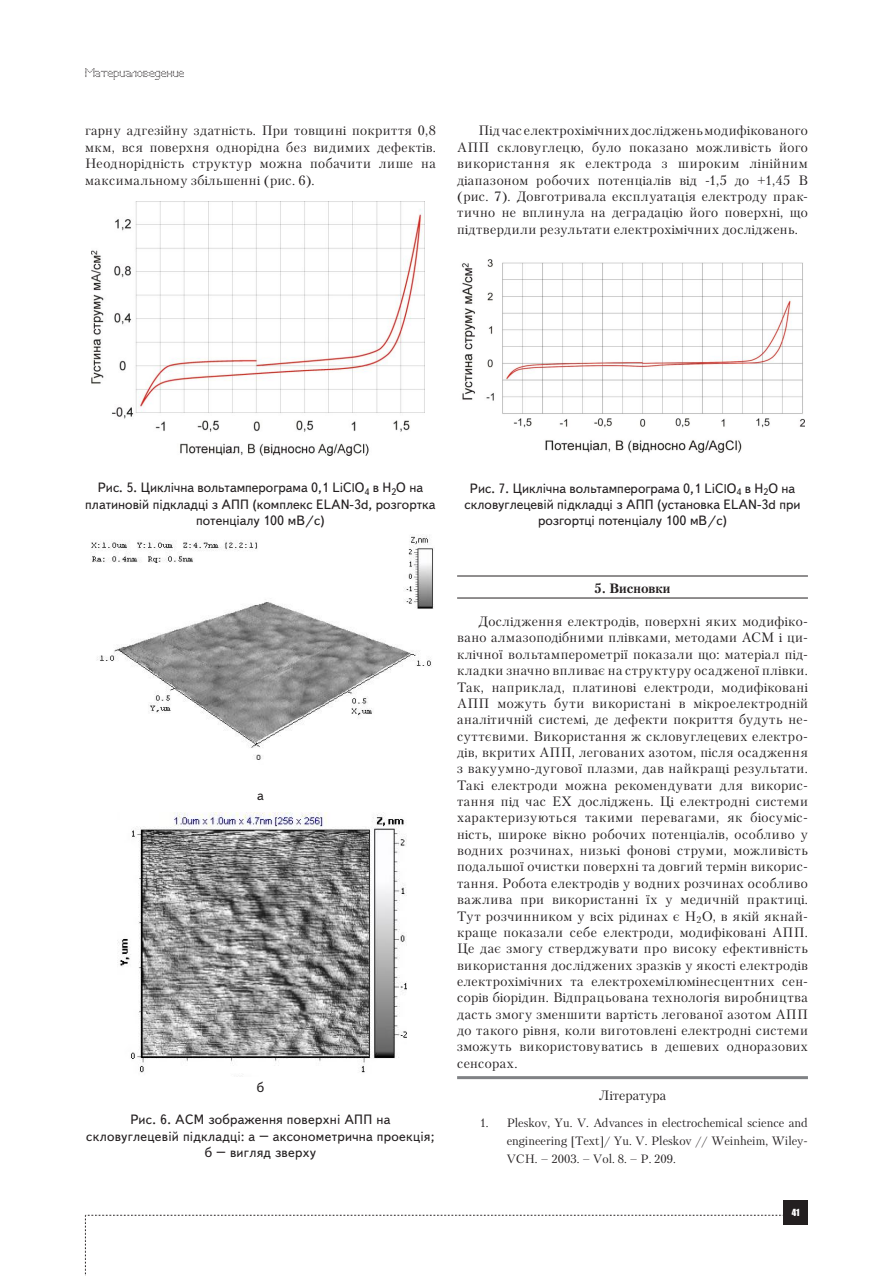
<style>
.page{position:relative;width:893px;height:1276px;background:#fff}
.page>*{position:absolute;margin:0;border:0;box-sizing:border-box;transform-origin:0 0}
.Text{font:13.5px/16.4px "Petersburg C";letter-spacing:.035em;color:#231f20;text-align:justify}
.risunok{font:13.5px/16.2px "Text Book C";color:#231f20;text-align:center}
.risunok-2{font:13.5px/16.2px "Text Book C";letter-spacing:.02em;color:#231f20;text-align:center}
.Punkt{font:700 13.5px "Petersburg C";color:#231f20}
.literatura-zaglav{font:13.5px "Petersburg C";color:#231f20}
.Literatura-text{font:12px/18px "Petersburg C";color:#231f20;text-align:justify}
.t1{font:12px "Perfo";letter-spacing:.015em;color:#231f20}
.t2{font:9px "Impact";color:#fff}
.s1{font-family:"Minion Pro"}
</style>
<div class="page">
<svg style="left:85px;top:1215px;width:699px;height:61px"></svg>
<div style="left:784px;top:1200px;width:24px;height:25px;background:#231f20"></div>
<hr style="left:457px;top:575px;width:351px;height:1px;background:#231f20">
<hr style="left:457px;top:597px;width:351px;height:1px;background:#231f20">
<hr style="left:457px;top:1076px;width:351px;height:3px;background:#808285">
<img style="left:91px;top:201px;width:334px;height:254px">
<img style="left:91px;top:536px;width:343px;height:224px">
<img style="left:117px;top:813px;width:290px;height:260px">
<img style="left:462px;top:259px;width:342px;height:194px">
<p class="t1" style="left:85px;top:66px;width:101px">Материаловедение</p>
<p class="Text" style="left:85px;top:122px;width:352px">гарну адгез<span class="s1">і</span>йну здатн<span class="s1">і</span>сть. При товщин<span class="s1">і</span> покриття 0,8 мкм, вся поверхня однор<span class="s1">і</span>дна без видимих дефект<span class="s1">і</span>в.<br>Неоднор<span class="s1">і</span>дн<span class="s1">і</span>сть структур можна побачити лише на максимальному зб<span class="s1">і</span>льшенн<span class="s1">і</span> (рис. 6).</p>
<p class="Text" style="left:457px;top:122px;width:352px;text-indent:21px">П<span class="s1">і</span>д час електрох<span class="s1">і</span>м<span class="s1">і</span>чних досл<span class="s1">і</span>джень модиф<span class="s1">і</span>кованого АПП скловуглецю, було показано можлив<span class="s1">і</span>сть його використання як електрода з широким л<span class="s1">і</span>н<span class="s1">і</span>йним д<span class="s1">і</span>апазоном робочих потенц<span class="s1">і</span>ал<span class="s1">і</span>в в<span class="s1">і</span>д -1,5 до +1,45 В (рис. 7). Довготривала експлуатац<span class="s1">і</span>я електроду прак&shy;тично не вплинула на деградац<span class="s1">і</span>ю його поверхн<span class="s1">і</span>, що п<span class="s1">і</span>дтвердили результати електрох<span class="s1">і</span>м<span class="s1">і</span>чних досл<span class="s1">і</span>джень.</p>
<p class="risunok" style="left:85px;top:480px;width:352px">Рис. 5. Циклічна вольтамперограма 0,1 LiClO<sub>4</sub> в H<sub>2</sub>O на платиновій підкладці з АПП (комплекс ELAN-3d, розгортка потенціалу 100 мВ/с)</p>
<p class="risunok" style="left:465px;top:480px;width:337px">Рис. 7. Циклічна вольтамперограма 0,1 LiClO<sub>4</sub> в H<sub>2</sub>O на скловуглецевій підкладці з АПП (установка ELAN-3d при розгортці потенціалу 100 мВ/с)</p>
<p class="risunok" style="left:257px;top:788px;width:8px">а</p>
<p class="risunok" style="left:257px;top:1079px;width:9px">б</p>
<p class="risunok-2" style="left:86px;top:1112px;width:350px">Рис. 6. АСМ зображення поверхні АПП на скловуглецевій підкладці: а – аксонометрична проекція; б – вигляд зверху</p>
<p class="Punkt" style="left:595px;top:581px;width:77px">5. Висновки</p>
<p class="Text" style="left:457px;top:613px;width:352px;text-indent:21px">Досл<span class="s1">і</span>дження електрод<span class="s1">і</span>в, поверхн<span class="s1">і</span> яких модиф<span class="s1">і</span>ко&shy;вано алмазопод<span class="s1">і</span>бними пл<span class="s1">і</span>вками, методами АСМ <span class="s1">і</span> ци&shy;кл<span class="s1">і</span>чної вольтамперометр<span class="s1">і</span>ї показали що: матер<span class="s1">і</span>ал п<span class="s1">і</span>д&shy;кладки значно впливає на структуру осадженої пл<span class="s1">і</span>вки.<br>Так, наприклад, платинов<span class="s1">і</span> електроди, модиф<span class="s1">і</span>кован<span class="s1">і </span>АПП можуть бути використан<span class="s1">і</span> в м<span class="s1">і</span>кроелектродн<span class="s1">і</span>й анал<span class="s1">і</span>тичн<span class="s1">і</span>й систем<span class="s1">і</span>, де дефекти покриття будуть не&shy;суттєвими. Використання ж скловуглецевих електро&shy;д<span class="s1">і</span>в, вкритих АПП, легованих азотом, п<span class="s1">і</span>сля осадження з вакуумно-дугової плазми, дав найкращ<span class="s1">і</span> результати.<br>Так<span class="s1">і</span> електроди можна рекомендувати для викорис&shy;тання п<span class="s1">і</span>д час ЕХ досл<span class="s1">і</span>джень. Ц<span class="s1">і</span> електродн<span class="s1">і</span> системи характеризуються такими перевагами, як б<span class="s1">і</span>осум<span class="s1">і</span>с&shy;н<span class="s1">і</span>сть, широке в<span class="s1">і</span>кно робочих потенц<span class="s1">і</span>ал<span class="s1">і</span>в, особливо у водних розчинах, низьк<span class="s1">і</span> фонов<span class="s1">і</span> струми, можлив<span class="s1">і</span>сть подальшої очистки поверхн<span class="s1">і</span> та довгий терм<span class="s1">і</span>н викорис&shy;тання. Робота електрод<span class="s1">і</span>в у водних розчинах особливо важлива при використанн<span class="s1">і</span> їх у медичн<span class="s1">і</span>й практиц<span class="s1">і</span>.<br>Тут розчинником у вс<span class="s1">і</span>х р<span class="s1">і</span>динах є H<sub>2</sub>O, в як<span class="s1">і</span>й якнай&shy;краще показали себе електроди, модиф<span class="s1">і</span>кован<span class="s1">і</span> АПП.<br>Це дає змогу стверджувати про високу ефективн<span class="s1">і</span>сть використання досл<span class="s1">і</span>джених зразк<span class="s1">і</span>в у якост<span class="s1">і</span> електрод<span class="s1">і</span>в електрох<span class="s1">і</span>м<span class="s1">і</span>чних та електрохем<span class="s1">і</span>люм<span class="s1">і</span>несцентних сен&shy;сор<span class="s1">і</span>в б<span class="s1">і</span>ор<span class="s1">і</span>дин. В<span class="s1">і</span>дпрацьована технолог<span class="s1">і</span>я виробництва дасть змогу зменшити варт<span class="s1">і</span>сть легованої азотом АПП до такого р<span class="s1">і</span>вня, коли виготовлен<span class="s1">і</span> електродн<span class="s1">і</span> системи зможуть використовуватись в дешевих одноразових сенсорах.</p>
<p class="literatura-zaglav" style="left:599px;top:1087px;width:69px">Л<span class="s1">і</span>тература</p>
<p class="Literatura-text" style="left:507px;top:1113px;width:303px;text-indent:-27px">1. Pleskov, Yu. V. Advances in electrochemical science and engineering [Text]/ Yu. V. Pleskov // Weinheim, Wiley-VCH. – 2003. – Vol. 8. – P. 209.</p>
<p class="t2" style="left:792px;top:1207px;width:9px">41</p>
</div>
